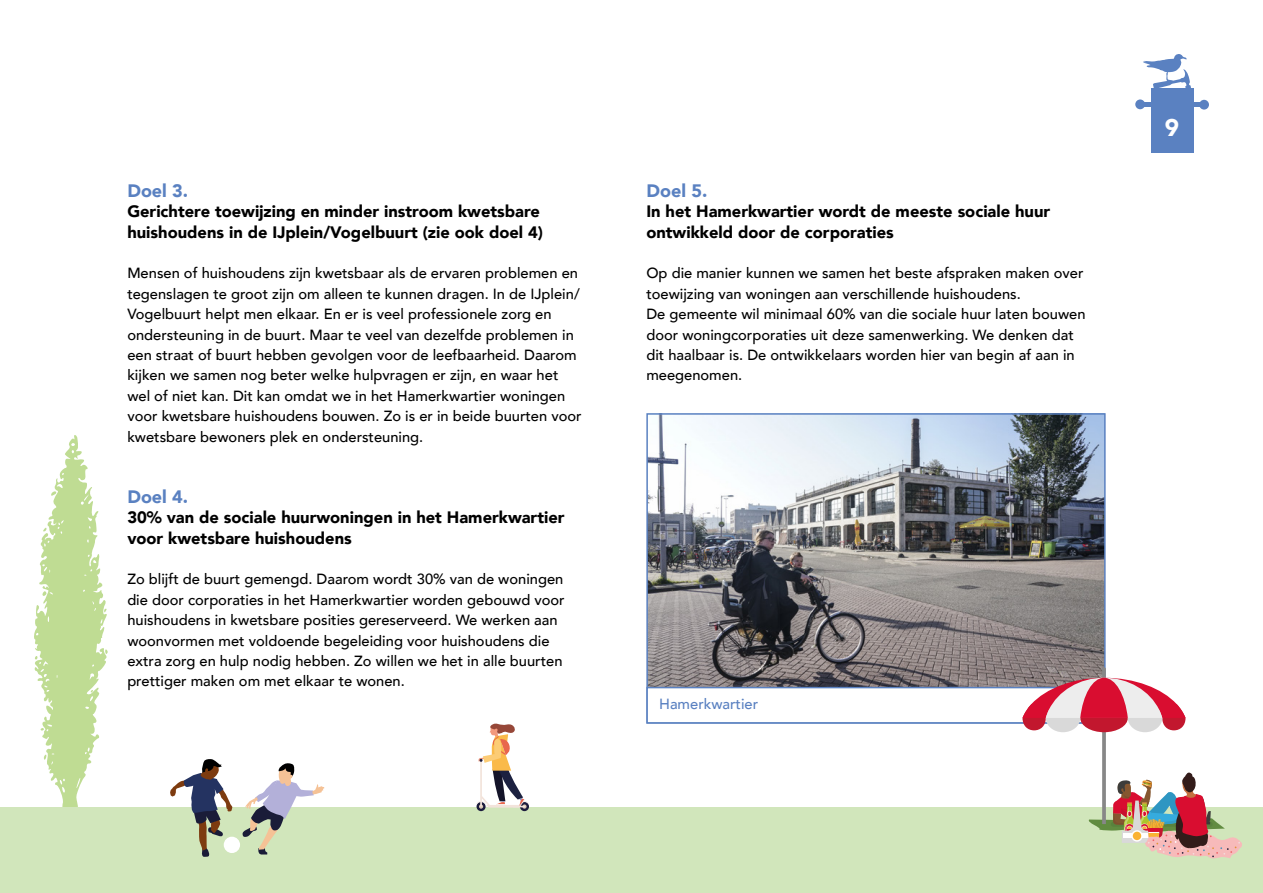
<style>
.page{position:relative;width:1263px;height:893px;background:#fff}
.page>*{position:absolute;margin:0;border:0;box-sizing:border-box;transform-origin:0 0}
.t1{font:900 24px "Avenir";color:#fff}
.t2{font:900 18px "Avenir";color:#5a81c1}
.t3{font:900 16.5px/20.4px "Avenir";color:#000}
.t4{font:500 14.7px/20.4px "Avenir";color:#000}
.t5{font:500 14.7px "Avenir";color:#5a81c1}
</style>
<div class="page">
<svg style="left:33px;top:435px;width:75px;height:373px"></svg>
<div style="left:1143px;top:102px;width:58px;height:5px;background:#5a81c1"></div>
<div style="left:1135px;top:99px;width:10px;height:10px;background:#5a81c1;border-radius:50%"></div>
<div style="left:1199px;top:100px;width:10px;height:10px;background:#5a81c1;border-radius:50%"></div>
<div style="left:1151px;top:89px;width:42px;height:64px;background:#5a81c1"></div>
<svg style="left:1143px;top:54px;width:48px;height:35px"></svg>
<img style="left:649px;top:416px;width:454px;height:271px">
<div style="left:646px;top:413px;width:460px;height:311px;border:2px solid #5a81c1"></div>
<div style="left:646px;top:687px;width:460px;height:37px;background:#fff;border:2px solid #5a81c1"></div>
<div style="left:0;top:808px;width:1263px;height:85px;background:#d1e6bb"></div>
<svg style="left:170px;top:759px;width:62px;height:98px"></svg>
<svg style="left:242px;top:763px;width:82px;height:91px"></svg>
<div style="left:224px;top:837px;width:16px;height:16px;background:#fff;border-radius:50%"></div>
<svg style="left:476px;top:802px;width:10px;height:9px"></svg>
<svg style="left:520px;top:802px;width:9px;height:9px"></svg>
<svg style="left:476px;top:723px;width:53px;height:86px"></svg>
<svg style="left:1022px;top:667px;width:221px;height:192px"></svg>
<p class="t2" style="left:127px;top:175px;width:62px">Doel 3.</p>
<p class="t3" style="left:127px;top:201px;width:417px">Gerichtere toewijzing en minder instroom kwetsbare huishoudens in de IJplein/Vogelbuurt (zie ook doel 4)</p>
<p class="t4" style="left:127px;top:262px;width:456px">Mensen of huishoudens zijn kwetsbaar als de ervaren problemen en tegenslagen te groot zijn om alleen te kunnen dragen. In de IJplein/ Vogelbuurt helpt men elkaar. En er is veel professionele zorg en ondersteuning in de buurt. Maar te veel van dezelfde problemen in een straat of buurt hebben gevolgen voor de leefbaarheid. Daarom kijken we samen nog beter welke hulpvragen er zijn, en waar het wel of niet kan. Dit kan omdat we in het Hamerkwartier woningen voor kwetsbare huishoudens bouwen. Zo is er in beide buurten voor kwetsbare bewoners plek en ondersteuning.</p>
<p class="t2" style="left:127px;top:481px;width:62px">Doel 4.</p>
<p class="t3" style="left:127px;top:507px;width:439px">30% van de sociale huurwoningen in het Hamerkwartier voor kwetsbare huishoudens</p>
<p class="t4" style="left:127px;top:568px;width:439px">Zo blijft de buurt gemengd. Daarom wordt 30% van de woningen die door corporaties in het Hamerkwartier worden gebouwd voor huishoudens in kwetsbare posities gereserveerd. We werken aan woonvormen met voldoende begeleiding voor huishoudens die extra zorg en hulp nodig hebben. Zo willen we het in alle buurten prettiger maken om met elkaar te wonen.</p>
<p class="t2" style="left:646px;top:175px;width:62px">Doel 5.</p>
<p class="t3" style="left:646px;top:201px;width:405px">In het Hamerkwartier wordt de meeste sociale huur ontwikkeld door de corporaties</p>
<p class="t4" style="left:646px;top:262px;width:441px">Op die manier kunnen we samen het beste afspraken maken over toewijzing van woningen aan verschillende huishoudens.<br>De gemeente wil minimaal 60% van die sociale huur laten bouwen door woningcorporaties uit deze samenwerking. We denken dat dit haalbaar is. De ontwikkelaars worden hier van begin af aan in meegenomen.</p>
<p class="t5" style="left:659px;top:691px;width:101px">Hamerkwartier</p>
<h1 class="t1" style="left:1165px;top:107px;width:16px">9</h1>
</div>
